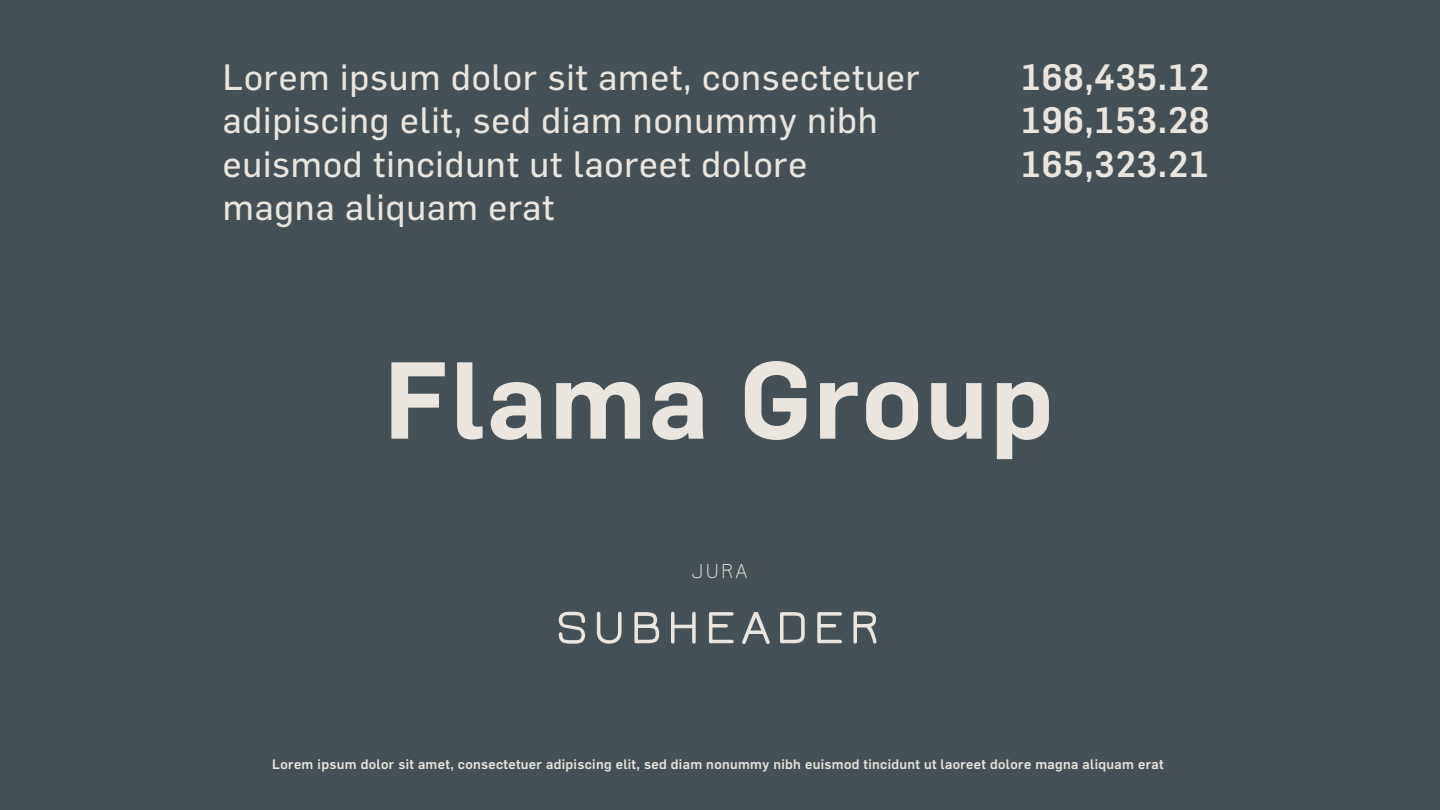
<style>
.page{position:relative;width:1440px;height:810px;background:#445055}
.page>*{position:absolute;margin:0;border:0;box-sizing:border-box;transform-origin:0 0}
.t1{font:600 107.18px "Flama";letter-spacing:.025em;color:#eae5de}
.t2{font:600 50.18px "Jura";letter-spacing:.1em;color:#eae5de}
.t3{font:36px/43.2px "Flama Basic";letter-spacing:.025em;color:#eae5de}
.t4{font:500 36px/43.2px "Flama";letter-spacing:.025em;color:#eae5de;text-align:justify}
.t5{font:300 22.5px "Jura";color:#eae5de}
.t6{font:500 13.5px "Flama";letter-spacing:.025em;color:#eae5de}
</style>
<div class="page">
<h3 class="t3" style="left:223px;top:54px;width:698px">Lorem ipsum dolor sit amet, consectetuer adipiscing elit, sed diam nonummy nibh euismod tincidunt ut laoreet dolore magna aliquam erat</h3>
<h3 class="t4" style="left:1021px;top:53px;width:190px">168,435.12<br>196,153.28<br>165,323.21</h3>
<h1 class="t1" style="left:384px;top:323px;width:670px">Flama Group</h1>
<h3 class="t5" style="left:692px;top:560px;width:57px">JURA</h3>
<h2 class="t2" style="left:556px;top:602px;width:325px">SUBHEADER</h2>
<p class="t6" style="left:272px;top:754px;width:893px">Lorem ipsum dolor sit amet, consectetuer adipiscing elit, sed diam nonummy nibh euismod tincidunt ut laoreet dolore magna aliquam erat</p>
</div>
